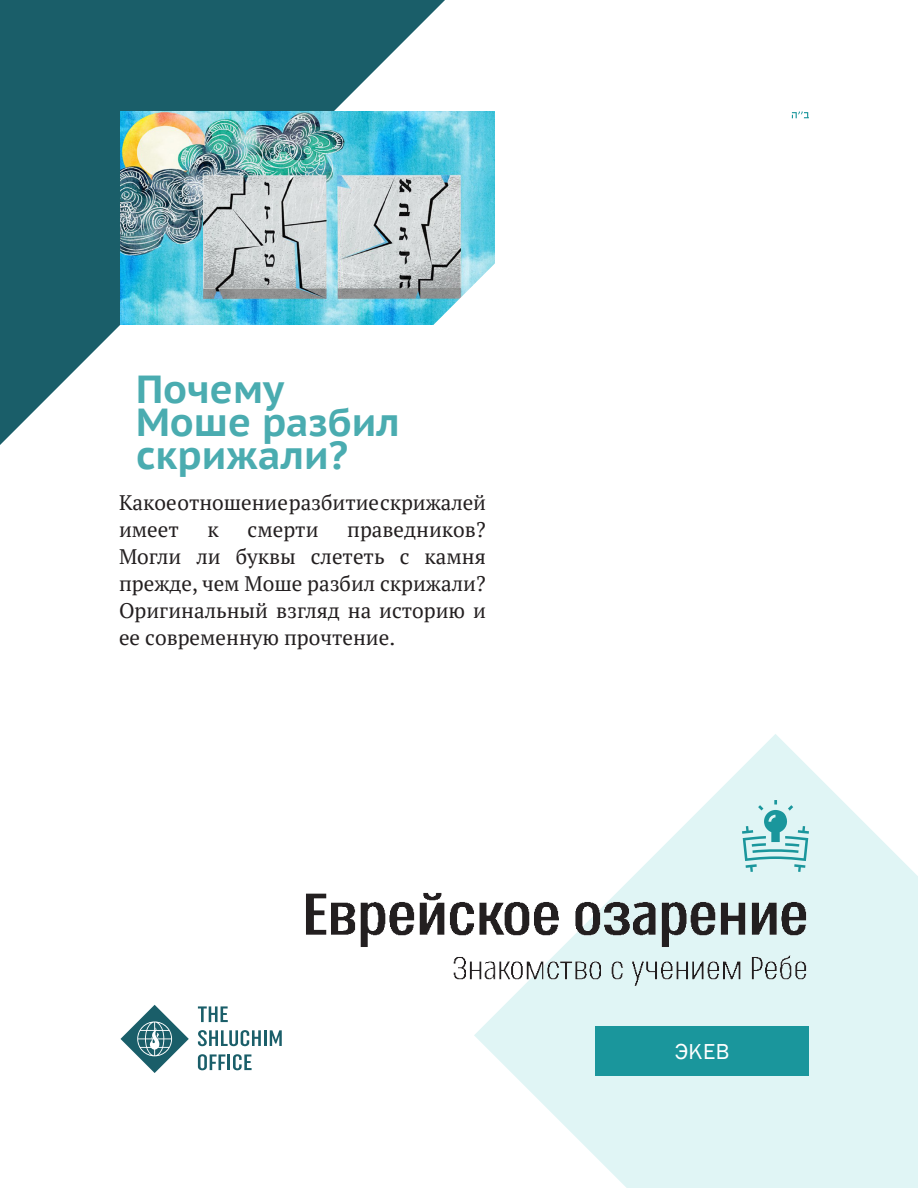
<style>
.page{position:relative;width:918px;height:1188px;background:#fff}
.page>*{position:absolute;margin:0;border:0;box-sizing:border-box;transform-origin:0 0}
.כותרת_בתוך_השיחה{font:700 39px/33px "PT Sans Caption";color:#4aacb0}
.t1{font:22.35px "Franklin Gothic";color:#fff}
.t2{font:21px/27px "PT Serif";color:#231f20;text-align:right}
</style>
<div class="page">
<svg style="left:474px;top:734px;width:444px;height:454px;fill:#e0f5f5"></svg>
<svg style="left:120px;top:1005px;width:69px;height:68px"></svg>
<svg style="left:198px;top:1006px;width:30px;height:16px"></svg>
<svg style="left:198px;top:1030px;width:63px;height:16px"></svg>
<hr style="left:264px;top:1030px;width:3px;height:16px;background:#1a5e69">
<svg style="left:270px;top:1030px;width:12px;height:16px"></svg>
<svg style="left:198px;top:1054px;width:54px;height:16px"></svg>
<svg style="left:0;top:0;width:445px;height:445px;fill:#1a5e69"></svg>
<svg style="left:792px;top:112px;width:17px;height:6px"></svg>
<svg style="left:742px;top:800px;width:67px;height:72px;background:#addcde"></svg>
<div style="left:595px;top:1026px;width:214px;height:50px;background:#1a969c"></div>
<img style="left:120px;top:112px;width:375px;height:213px">
<svg style="left:420px;top:251px;width:75px;height:160px"></svg>
<img style="left:306px;top:887px;width:565px;height:130px">
<p class="כותרת_בתוך_השיחה" style="left:136px;top:372px;width:265px">Почему<br>Моше разбил скрижали?</p>
<p class="t2" style="left:119px;top:489px;width:369px">Какоеотношениеразбитиескрижалей праведников?</p>
<p class="t2" style="left:119px;top:516px;width:61px">имеет</p>
<p class="t2" style="left:248px;top:516px;width:72px">смерти</p>
<p class="t2" style="left:208px;top:516px;width:13px">к</p>
<p class="t2" style="left:236px;top:543px;width:62px">буквы</p>
<p class="t2" style="left:119px;top:543px;width:368px;text-align:left">Могли<br>прежде, чем Моше разбил скрижали?<br>Оригинальный взгляд на историю и ее современную прочтение.</p>
<p class="t2" style="left:311px;top:543px;width:75px">слететь</p>
<p class="t2" style="left:400px;top:543px;width:11px">с</p>
<p class="t2" style="left:425px;top:543px;width:63px">камня</p>
<p class="t2" style="left:196px;top:543px;width:26px">ли</p>
<p class="t1" style="left:675px;top:1037px;width:56px">ЭКЕВ</p>
</div>
